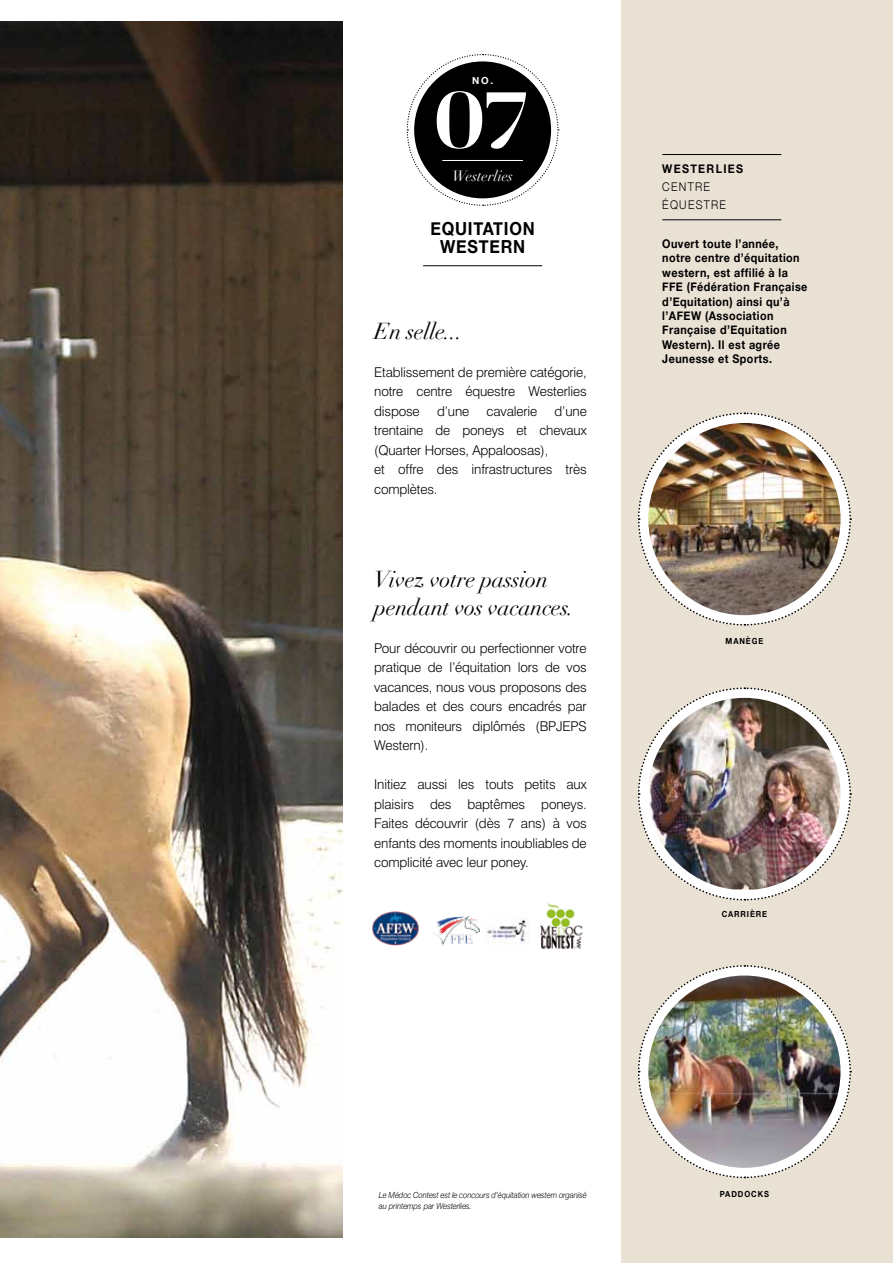
<style>
.page{position:relative;width:893px;height:1263px;background:#fff}
.page>*{position:absolute;margin:0;border:0;box-sizing:border-box;transform-origin:0 0}
.t1{font:700 77.7px "Didot";color:#fff;scale:1.2 1}
.t2{font:italic 22.5px/28.5px "Didot";letter-spacing:-.01em;color:#000}
.t3{font:700 18px/18px "Helvetica Neue";letter-spacing:.05em;color:#000;text-align:center;scale:.9 1}
.t4{font:italic 14.55px "Didot";color:#fff}
.t5{font:300 13.5px/19.5px "Swiss 721 BT";letter-spacing:-.01em;color:#000;text-align:justify}
.t6{font:700 12px/14.4px "Helvetica Neue";letter-spacing:.04em;color:#000;scale:.9 1}
.t7{font:300 12px/18px "Helvetica Neue";letter-spacing:.12em;color:#000;scale:.9 1}
.t8{font:700 12px "Helvetica Neue";letter-spacing:.12em;color:#000;scale:.9 1}
.t9{font:700 9.75px "Helvetica Neue";color:#fff}
.t10{font:italic 300 8.4px/10.5px "Helvetica Neue";color:#000;scale:.9 1}
.t11{font:700 8.4px "Helvetica Neue";letter-spacing:.12em;color:#000;scale:.9 1}
</style>
<div class="page">
<div style="left:622px;top:0;width:271px;height:1263px;background:#e9e1d4"></div>
<hr style="left:662px;top:154px;width:119px;height:1px;background:#000">
<hr style="left:662px;top:219px;width:119px;height:1px;background:#000">
<svg style="left:638px;top:687px;width:214px;height:214px"></svg>
<img style="left:648px;top:698px;width:192px;height:191px">
<svg style="left:638px;top:965px;width:214px;height:214px"></svg>
<img style="left:648px;top:975px;width:192px;height:193px;border-radius:96px">
<svg style="left:638px;top:412px;width:214px;height:214px"></svg>
<img style="left:648px;top:423px;width:192px;height:192px;border-radius:96px">
<img style="left:0;top:21px;width:342px;height:1216px">
<svg style="left:406px;top:54px;width:153px;height:152px"></svg>
<div style="left:414px;top:61px;width:137px;height:137px;background:#000;border-radius:50%"></div>
<hr style="left:442px;top:160px;width:81px;height:1px;background:#fff">
<hr style="left:423px;top:265px;width:119px;height:1px;background:#000">
<img style="left:372px;top:911px;width:47px;height:35px">
<img style="left:485px;top:919px;width:43px;height:24px">
<img style="left:433px;top:915px;width:47px;height:30px">
<img style="left:541px;top:902px;width:42px;height:48px">
<p class="t9" style="left:472px;top:75px;width:22px">NO.</p>
<h1 class="t1" style="left:434px;top:72px;width:83px">07</h1>
<p class="t4" style="left:452px;top:167px;width:62px">Westerlies</p>
<h3 class="t3" style="left:430px;top:219px;width:118px">EQUITATION<br>WESTERN</h3>
<h2 class="t2" style="left:374px;top:317px;width:90px">En selle...</h2>
<p class="t5" style="left:374px;top:362px;width:214px">Etablissement de première catégorie, notre centre équestre Westerlies dispose</p>
<p class="t5" style="left:374px;top:401px;width:214px;text-align:left;text-indent:180px">d’une trentaine de poneys et chevaux (Quarter Horses, Appaloosas),<br>et offre des infrastructures très complètes.</p>
<p class="t5" style="left:437px;top:401px;width:34px">d’une</p>
<p class="t5" style="left:487px;top:401px;width:52px">cavalerie</p>
<h2 class="t2" style="left:374px;top:565px;width:201px">Vivez votre passion pendant vos vacances.</h2>
<p class="t5" style="left:374px;top:638px;width:214px">Pour découvrir ou perfectionner votre pratique de l’équitation lors de vos vacances, nous vous proposons des balades et des cours encadrés par nos moniteurs diplômés (BPJEPS Western).</p>
<p class="t5" style="left:374px;top:774px;width:214px">Initiez aussi les touts petits aux plaisirs des baptêmes poneys.<br>Faites découvrir (dès 7 ans) à vos enfants des moments inoubliables de complicité avec leur poney.</p>
<p class="t8" style="left:662px;top:162px;width:91px">WESTERLIES</p>
<p class="t7" style="left:662px;top:178px;width:72px">CENTRE<br>ÉQUESTRE</p>
<p class="t6" style="left:662px;top:236px;width:163px">Ouvert toute l’année, notre centre d’équitation western, est affilié à la<br>FFE (Fédération Française d’Equitation) ainsi qu’à l’AFEW (Association<br>Française d’Equitation<br>Western). Il est agrée<br>Jeunesse et Sports.</p>
<p class="t11" style="left:726px;top:635px;width:43px">MANÈGE</p>
<p class="t11" style="left:722px;top:909px;width:52px">CARRIÈRE</p>
<p class="t10" style="left:379px;top:1190px;width:232px">Le Médoc Contest est le concours d’équitation western organisé au printemps par Westerlies.</p>
<p class="t11" style="left:720px;top:1188px;width:56px">PADDOCKS</p>
</div>
